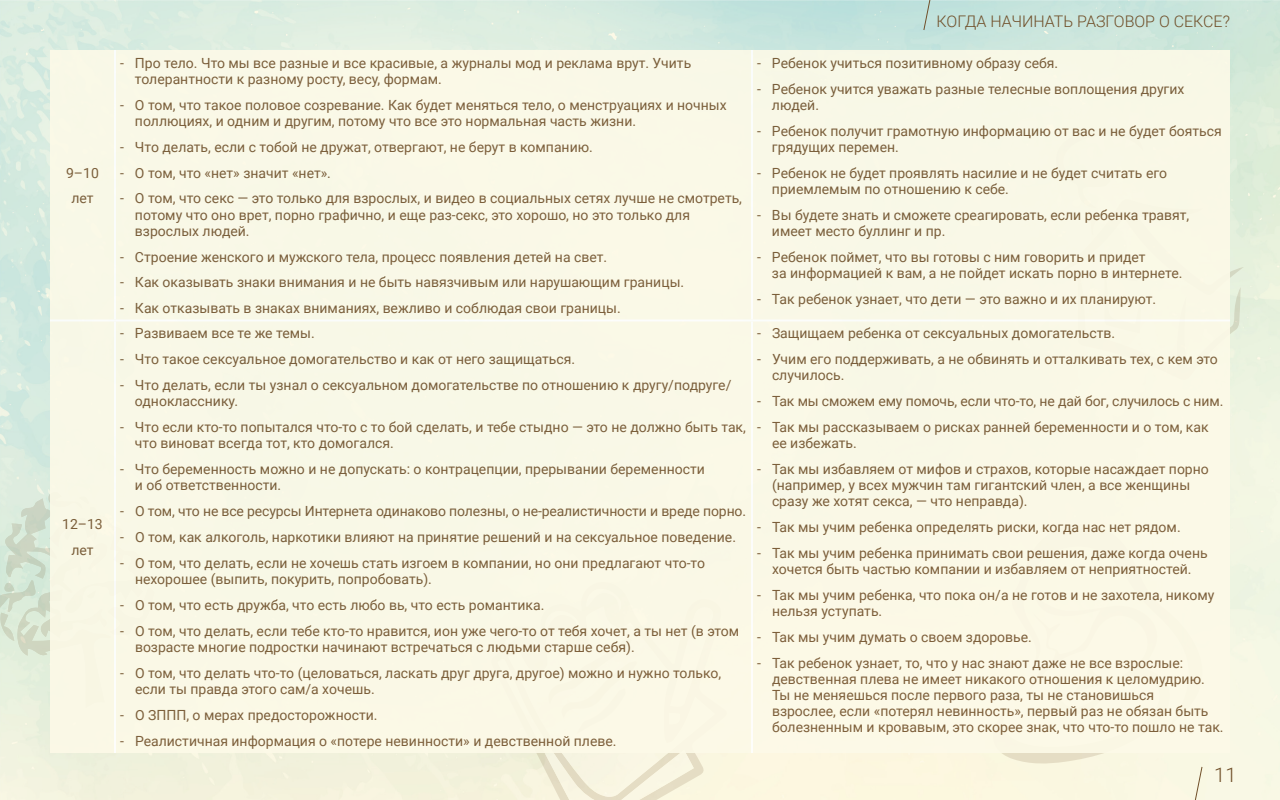
<style>
.page{position:relative;width:1280px;height:800px;background:#fff}
.page>*{position:absolute;margin:0;border:0;box-sizing:border-box;transform-origin:0 0}
.t1{font:300 20px "Roboto";color:#704f29}
.t2{font:300 16px "Roboto";color:#704f29}
.t3{font:14px/16px "Roboto";color:#704f29}
</style>
<div class="page">
<img style="left:0;top:0;width:1280px;height:800px">
<svg style="left:990px;top:753px;width:217px;height:47px;background:#f8f4de"></svg>
<svg style="left:0;top:492px;width:50px;height:216px;background:#d8e5d3"></svg>
<svg style="left:498px;top:753px;width:217px;height:47px;background:#f3efda"></svg>
<svg style="left:1230px;top:126px;width:14px;height:255px;background:#e1edd9"></svg>
<div style="left:50px;top:50px;width:1180px;height:703px;background:#f9f8e7"></div>
<hr style="left:114px;top:50px;width:2px;height:270px;background:#fff">
<hr style="left:751px;top:50px;width:2px;height:270px;background:#fff">
<hr style="left:50px;top:320px;width:65px;height:2px;background:#fff">
<hr style="left:115px;top:320px;width:637px;height:2px;background:#fff">
<hr style="left:114px;top:322px;width:2px;height:431px;background:#fff">
<hr style="left:752px;top:320px;width:478px;height:2px;background:#fff">
<hr style="left:751px;top:322px;width:2px;height:431px;background:#fff">
<svg style="left:923px;top:0;width:14px;height:31px"></svg>
<p class="t3" style="left:66px;top:159px;width:34px;line-height:26px;text-align:center">9–10 лет</p>
<p class="t3" style="left:62px;top:511px;width:42px;line-height:26px;text-align:center">12–13 лет</p>
<p class="t3" style="left:135px;top:54px;width:558px;text-indent:-15px">- Про тело. Что мы все разные и все красивые, а журналы мод и реклама врут. Учить толерантности к разному росту, весу, формам.</p>
<p class="t3" style="left:135px;top:96px;width:593px;text-indent:-15px">- О том, что такое половое созревание. Как будет меняться тело, о менструациях и ночных поллюциях, и одним и другим, потому что все это нормальная часть жизни.</p>
<p class="t3" style="left:120px;top:138px;width:474px">- Что делать, если с тобой не дружат, отвергают, не берут в компанию.</p>
<p class="t3" style="left:120px;top:164px;width:212px">- О том, что «нет» значит «нет».</p>
<p class="t3" style="left:135px;top:190px;width:609px;text-indent:-15px">- О том, что секс — это только для взрослых, и видео в социальных сетях лучше не смотреть, потому что оно врет, порно графично, и еще раз-секс, это хорошо, но это только для взрослых людей.</p>
<p class="t3" style="left:120px;top:248px;width:489px">- Строение женского и мужского тела, процесс появления детей на свет.</p>
<p class="t3" style="left:120px;top:274px;width:566px">- Как оказывать знаки внимания и не быть навязчивым или нарушающим границы.</p>
<p class="t3" style="left:120px;top:300px;width:502px">- Как отказывать в знаках вниманиях, вежливо и соблюдая свои границы.</p>
<p class="t3" style="left:120px;top:325px;width:196px">- Развиваем все те же темы.</p>
<p class="t3" style="left:120px;top:350px;width:457px">- Что такое сексуальное домогательство и как от него защищаться.</p>
<p class="t3" style="left:135px;top:376px;width:598px;text-indent:-15px">- Что делать, если ты узнал о сексуальном домогательстве по отношению к другу/подруге/ однокласснику.</p>
<p class="t3" style="left:135px;top:418px;width:612px;text-indent:-15px">- Что если кто-то попытался что-то с то бой сделать, и тебе стыдно — это не должно быть так, что виноват всегда тот, кто домогался.</p>
<p class="t3" style="left:135px;top:460px;width:572px;text-indent:-15px">- Что беременность можно и не допускать: о контрацепции, прерывании беременности и об ответственности.</p>
<p class="t3" style="left:120px;top:502px;width:628px">- О том, что не все ресурсы Интернета одинаково полезны, о не-реалистичности и вреде порно.</p>
<p class="t3" style="left:120px;top:528px;width:618px">- О том, как алкоголь, наркотики влияют на принятие решений и на сексуальное поведение.</p>
<p class="t3" style="left:135px;top:554px;width:572px;text-indent:-15px">- О том, что делать, если не хочешь стать изгоем в компании, но они предлагают что-то нехорошее (выпить, покурить, попробовать).</p>
<p class="t3" style="left:120px;top:596px;width:426px">- О том, что есть дружба, что есть любо вь, что есть романтика.</p>
<p class="t3" style="left:135px;top:622px;width:606px;text-indent:-15px">- О том, что делать, если тебе кто-то нравится, ион уже чего-то от тебя хочет, а ты нет (в этом возрасте многие подростки начинают встречаться с людьми старше себя).</p>
<p class="t3" style="left:135px;top:664px;width:588px;text-indent:-15px">- О том, что делать что-то (целоваться, ласкать друг друга, другое) можно и нужно только, если ты правда этого сам/а хочешь.</p>
<p class="t3" style="left:120px;top:706px;width:259px">- О ЗППП, о мерах предосторожности.</p>
<p class="t3" style="left:120px;top:732px;width:498px">- Реалистичная информация о «потере невинности» и девственной плеве.</p>
<p class="t2" style="left:937px;top:10px;width:295px">КОГДА НАЧИНАТЬ РАЗГОВОР О СЕКСЕ?</p>
<p class="t3" style="left:757px;top:54px;width:303px">- Ребенок учиться позитивному образу себя.</p>
<p class="t3" style="left:772px;top:80px;width:414px;text-indent:-15px">- Ребенок учится уважать разные телесные воплощения других людей.</p>
<p class="t3" style="left:772px;top:122px;width:451px;text-indent:-15px">- Ребенок получит грамотную информацию от вас и не будет бояться грядущих перемен.</p>
<p class="t3" style="left:772px;top:164px;width:397px;text-indent:-15px">- Ребенок не будет проявлять насилие и не будет считать его приемлемым по отношению к себе.</p>
<p class="t3" style="left:772px;top:206px;width:419px;text-indent:-15px">- Вы будете знать и сможете среагировать, если ребенка травят, имеет место буллинг и пр.</p>
<p class="t3" style="left:772px;top:248px;width:412px;text-indent:-15px">- Ребенок поймет, что вы готовы с ним говорить и придет<br>за информацией к вам, а не пойдет искать порно в интернете.</p>
<p class="t3" style="left:757px;top:290px;width:401px">- Так ребенок узнает, что дети — это важно и их планируют.</p>
<p class="t3" style="left:757px;top:324px;width:360px">- Защищаем ребенка от сексуальных домогательств.</p>
<p class="t3" style="left:772px;top:350px;width:447px;text-indent:-15px">- Учим его поддерживать, а не обвинять и отталкивать тех, с кем это случилось.</p>
<p class="t3" style="left:757px;top:392px;width:468px">- Так мы сможем ему помочь, если что-то, не дай бог, случилось с ним.</p>
<p class="t3" style="left:772px;top:418px;width:438px;text-indent:-15px">- Так мы рассказываем о рисках ранней беременности и о том, как ее избежать.</p>
<p class="t3" style="left:772px;top:460px;width:438px;text-indent:-15px">- Так мы избавляем от мифов и страхов, которые насаждает порно (например, у всех мужчин там гигантский член, а все женщины сразу же хотят секса, — что неправда).</p>
<p class="t3" style="left:757px;top:518px;width:425px">- Так мы учим ребенка определять риски, когда нас нет рядом.</p>
<p class="t3" style="left:757px;top:544px;width:452px;text-align:center">- Так мы учим ребенка принимать свои решения, даже когда очень хочется быть частью компании и избавляем от неприятностей.</p>
<p class="t3" style="left:772px;top:586px;width:444px;text-indent:-15px">- Так мы учим ребенка, что пока он/а не готов и не захотела, никому нельзя уступать.</p>
<p class="t3" style="left:757px;top:628px;width:276px">- Так мы учим думать о своем здоровье.</p>
<p class="t3" style="left:772px;top:654px;width:453px;text-indent:-15px">- Так ребенок узнает, то, что у нас знают даже не все взрослые: девственная плева не имеет никакого отношения к целомудрию.<br>Ты не меняешься после первого раза, ты не становишься<br>взрослее, если «потерял невинность», первый раз не обязан быть болезненным и кровавым, это скорее знак, что что-то пошло не так.</p>
<h1 class="t1" style="left:1214px;top:761px;width:24px">11</h1>
</div>
